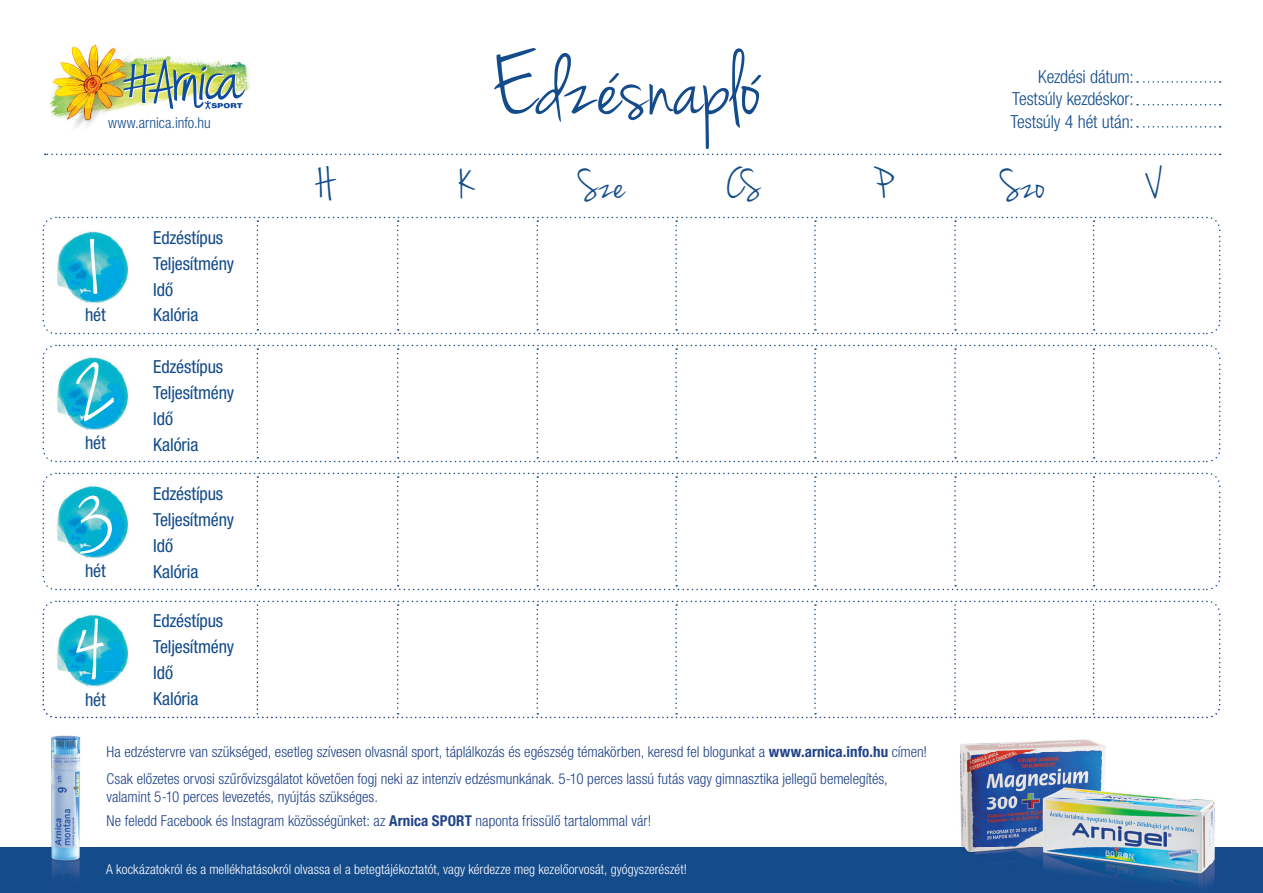
<style>
.page{position:relative;width:1263px;height:893px;background:#fff}
.page>*{position:absolute;margin:0;border:0;box-sizing:border-box;transform-origin:0 0}
.t1{font:96.9px/123px "Jenna Sue";color:#fff}
.t2{font:94.65px "Jenna Sue";letter-spacing:.005em;color:#144b8b}
.t3{font:45px "Jenna Sue";letter-spacing:-.02em;color:#134c89}
.t4{font:condensed 18px/25.8px "Helvetica Neue LT Pro";letter-spacing:-.005em;color:#134c89}
.t5{font:300 condensed 18px/22.5px "Helvetica Neue LT Pro";letter-spacing:-.005em;color:#134c89;text-align:justify}
.t6{font:300 condensed 15px/27px "Helvetica Neue LT Pro";color:#204388}
.t7{font:300 condensed 15px "Helvetica Neue LT Pro";color:#134c89}
.t8{font:300 condensed 13.5px "Helvetica Neue LT Pro";letter-spacing:.005em;color:#fff}
.s1{font-weight:700}
</style>
<div class="page">
<svg style="left:609px;top:73px;width:10px;height:10px"></svg>
<img style="left:49px;top:44px;width:202px;height:84px">
<img style="left:123px;top:60px;width:123px;height:50px">
<svg style="left:751px;top:75px;width:10px;height:10px"></svg>
<svg style="left:45px;top:154px;width:1176px;height:1px"></svg>
<svg style="left:42px;top:216px;width:1179px;height:119px"></svg>
<svg style="left:42px;top:344px;width:1179px;height:119px"></svg>
<svg style="left:42px;top:472px;width:1179px;height:119px"></svg>
<svg style="left:1137px;top:81px;width:84px;height:2px"></svg>
<svg style="left:1137px;top:104px;width:84px;height:1px"></svg>
<svg style="left:1137px;top:126px;width:84px;height:2px"></svg>
<div style="left:0;top:847px;width:1263px;height:46px;background:#144b8b"></div>
<img style="left:55px;top:221px;width:81px;height:83px">
<img style="left:56px;top:252px;width:80px;height:1px">
<img style="left:55px;top:351px;width:81px;height:79px">
<img style="left:55px;top:483px;width:81px;height:81px">
<img style="left:914px;top:718px;width:301px;height:171px">
<img style="left:51px;top:718px;width:222px;height:161px">
<svg style="left:42px;top:600px;width:1179px;height:118px"></svg>
<img style="left:76px;top:672px;width:28px;height:7px">
<p class="t7" style="left:108px;top:114px;width:104px">www.arnica.info.hu</p>
<h1 class="t1" style="left:79px;top:212px;width:41px">1<br>2</h1>
<p class="t4" style="left:85px;top:301px;width:22px">hét</p>
<p class="t4" style="left:85px;top:430px;width:22px">hét</p>
<h1 class="t1" style="left:75px;top:467px;width:41px">3</h1>
<p class="t4" style="left:85px;top:558px;width:22px">hét</p>
<h1 class="t1" style="left:75px;top:592px;width:33px">4</h1>
<p class="t4" style="left:85px;top:686px;width:22px">hét</p>
<p class="t4" style="left:153px;top:224px;width:82px">Edzéstípus<br>Teljesítmény<br>Idő<br>Kalória</p>
<p class="t4" style="left:153px;top:354px;width:82px">Edzéstípus<br>Teljesítmény<br>Idő<br>Kalória</p>
<p class="t4" style="left:153px;top:481px;width:82px">Edzéstípus<br>Teljesítmény<br>Idő<br>Kalória</p>
<p class="t4" style="left:153px;top:608px;width:82px">Edzéstípus<br>Teljesítmény<br>Idő<br>Kalória</p>
<h2 class="t2" style="left:492px;top:32px;width:270px">Edzesnaplo</h2>
<p class="t5" style="left:1010px;top:65px;width:125px;text-indent:28px">Kezdési dátum:<br>Testsúly kezdéskor:<br>Testsúly 4 hét után:</p>
<h3 class="t3" style="left:316px;top:159px;width:20px">H</h3>
<h3 class="t3" style="left:458px;top:159px;width:16px">K</h3>
<h3 class="t3" style="left:578px;top:159px;width:49px">Sze</h3>
<h3 class="t3" style="left:727px;top:159px;width:37px">CS</h3>
<h3 class="t3" style="left:875px;top:159px;width:17px">P</h3>
<h3 class="t3" style="left:1000px;top:159px;width:46px">Szo</h3>
<h3 class="t3" style="left:1148px;top:159px;width:14px">V</h3>
<p class="t6" style="left:107px;top:738px;width:822px">Ha edzéstervre van szükséged, esetleg szívesen olvasnál sport, táplálkozás és egészség témakörben, keresd fel blogunkat a <span class="s1">www.arnica.info.hu</span> címen!<br>Csak előzetes orvosi szűrővizsgálatot követően fogj neki az intenzív edzésmunkának. 5-10 perces lassú futás vagy gimnasztika jellegű bemelegítés,</p>
<p class="t6" style="left:107px;top:785px;width:546px;line-height:24px">valamint 5-10 perces levezetés, nyújtás szükséges.<br>Ne feledd Facebook és Instagram közösségünket: az <span class="s1">Arnica SPORT</span> naponta frissülő tartalommal vár!</p>
<p class="t8" style="left:106px;top:861px;width:582px">A kockázatokról és a mellékhatásokról olvassa el a betegtájékoztatót, vagy kérdezze meg kezelőorvosát, gyógyszerészét!</p>
</div>
